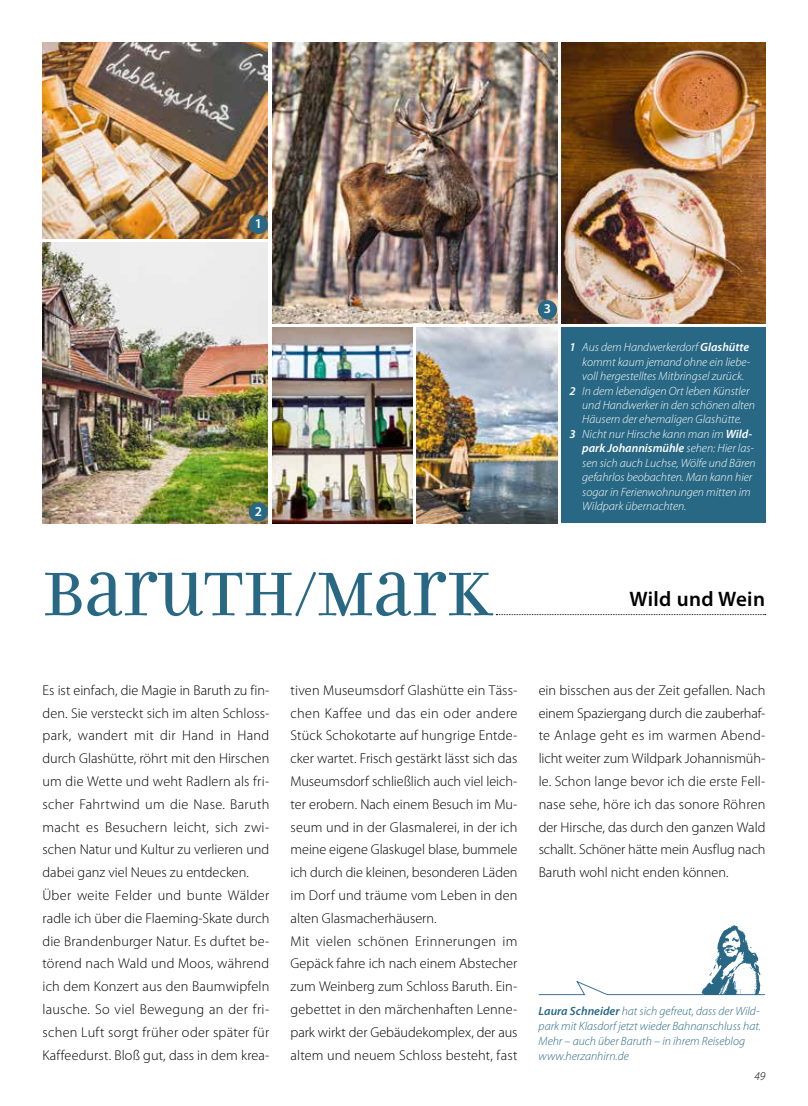
<style>
.page{position:relative;width:808px;height:1106px;background:#fff}
.page>*{position:absolute;margin:0;border:0;box-sizing:border-box;transform-origin:0 0}
.t1{font:66px "Filosofia Unicase";color:#286884}
.t2{font:600 21px "Myriad Pro";letter-spacing:.02em;color:#000}
.t3{font:300 14.25px/22.8px "Myriad Pro";letter-spacing:.005em;color:#000}
.t4{font:600 13.5px "Myriad Pro";color:#fff}
.t5{font:italic 300 12px "Myriad Pro";color:#fff}
.t6{font:italic 300 12px/15px "Myriad Pro";color:#286884}
.t7{font:italic 600 12px "Myriad Pro";color:#fff}
.t8{font:italic 300 12px "Myriad Pro";color:#000}
.s1{font-weight:600}
.s2{font-weight:300}
</style>
<div class="page">
<img style="left:561px;top:43px;width:204px;height:280px">
<div style="left:561px;top:327px;width:204px;height:196px;background:#286884"></div>
<img style="left:43px;top:242px;width:225px;height:281px">
<svg style="left:538px;top:980px;width:160px;height:15px"></svg>
<img style="left:698px;top:925px;width:67px;height:70px">
<img style="left:417px;top:327px;width:140px;height:196px">
<img style="left:272px;top:327px;width:140px;height:196px">
<img style="left:272px;top:43px;width:285px;height:280px">
<img style="left:43px;top:43px;width:225px;height:195px">
<div style="left:249px;top:215px;width:19px;height:19px;background:#286884;border-radius:50%"></div>
<div style="left:538px;top:300px;width:19px;height:19px;background:#286884;border-radius:50%"></div>
<div style="left:249px;top:502px;width:19px;height:19px;background:#286884;border-radius:50%"></div>
<svg style="left:496px;top:614px;width:270px;height:1px"></svg>
<p class="t4" style="left:255px;top:216px;width:9px">1</p>
<p class="t4" style="left:255px;top:503px;width:9px">2</p>
<h1 class="t1" style="left:43px;top:555px;width:449px">BARUTH/MARK</h1>
<p class="t4" style="left:544px;top:301px;width:9px">3</p>
<p class="t5" style="left:569px;top:341px;width:181px"><span class="s1">1</span> Aus dem Handwerkerdorf <span class="s1">Glashütte</span></p>
<p class="t5" style="left:582px;top:355px;width:169px">kommt kaum jemand ohne ein liebe-</p>
<p class="t5" style="left:582px;top:370px;width:164px">voll hergestelltes Mitbringsel zurück.</p>
<p class="t5" style="left:569px;top:384px;width:181px"><span class="s1">2</span> In dem lebendigen Ort leben Künstler</p>
<p class="t5" style="left:582px;top:399px;width:174px">und Handwerker in den schönen alten</p>
<p class="t5" style="left:582px;top:413px;width:161px">Häusern der ehemaligen Glashütte.</p>
<p class="t5" style="left:569px;top:427px;width:184px"><span class="s1">3</span> Nicht nur Hirsche kann man im <span class="s1">Wild-</span></p>
<p class="t7" style="left:582px;top:441px;width:173px">park Johannismühle <span class="s2">sehen: Hier las-</span></p>
<p class="t5" style="left:582px;top:456px;width:175px">sen sich auch Luchse, Wölfe und Bären</p>
<p class="t5" style="left:582px;top:471px;width:172px">gefahrlos beobachten. Man kann hier</p>
<p class="t5" style="left:582px;top:485px;width:170px">sogar in Ferienwohnungen mitten im</p>
<p class="t5" style="left:582px;top:499px;width:106px">Wildpark übernachten.</p>
<h2 class="t2" style="left:629px;top:587px;width:137px">Wild und Wein</h2>
<p class="t3" style="left:43px;top:679px;width:228px">Es ist einfach, die Magie in Baruth zu fin&shy;den. Sie versteckt sich im alten Schloss&shy;park, wandert mit dir Hand in Hand durch Glashütte, röhrt mit den Hirschen um die Wette und weht Radlern als fri&shy;scher Fahrtwind um die Nase. Baruth macht es Besuchern leicht, sich zwi&shy;schen Natur und Kultur zu verlieren und dabei ganz viel Neues zu entdecken.<br>Über weite Felder und bunte Wälder radle ich über die Flaeming-Skate durch die Brandenburger Natur. Es duftet be&shy;törend nach Wald und Moos, während ich dem Konzert aus den Baumwipfeln lausche. So viel Bewegung an der fri&shy;schen Luft sorgt früher oder später für Kaffeedurst. Bloß gut, dass in dem krea-</p>
<p class="t3" style="left:291px;top:679px;width:228px">tiven Museumsdorf Glashütte ein Täss&shy;chen Kaffee und das ein oder andere Stück Schokotarte auf hungrige Entde&shy;cker wartet. Frisch gestärkt lässt sich das Museumsdorf schließlich auch viel leich&shy;ter erobern. Nach einem Besuch im Mu&shy;seum und in der Glasmalerei, in der ich meine eigene Glaskugel blase, bummele ich durch die kleinen, besonderen Läden im Dorf und träume vom Leben in den alten Glasmacherhäusern.<br>Mit vielen schönen Erinnerungen im Gepäck fahre ich nach einem Abstecher zum Weinberg zum Schloss Baruth. Ein&shy;gebettet in den märchenhaften Lenne&shy;park wirkt der Gebäudekomplex, der aus altem und neuem Schloss besteht, fast</p>
<p class="t3" style="left:539px;top:679px;width:228px;text-align:justify">ein bisschen aus der Zeit gefallen. Nach einem Spaziergang durch die zauberhaf&shy;te Anlage geht es im warmen Abend&shy;licht weiter zum Wildpark Johannismüh&shy;le. Schon lange bevor ich die erste Fell&shy;nase sehe, höre ich das sonore Röhren der Hirsche, das durch den ganzen Wald schallt. Schöner hätte mein Ausflug nach Baruth wohl nicht enden können.</p>
<p class="t6" style="left:539px;top:1004px;width:224px"><span class="s1">Laura Schneider</span> hat sich gefreut, dass der Wild&shy;park mit Klasdorf jetzt wieder Bahnanschluss hat.<br>Mehr – auch über Baruth – in ihrem Reiseblog www.herzanhirn.de</p>
<p class="t8" style="left:754px;top:1070px;width:13px">49</p>
</div>
